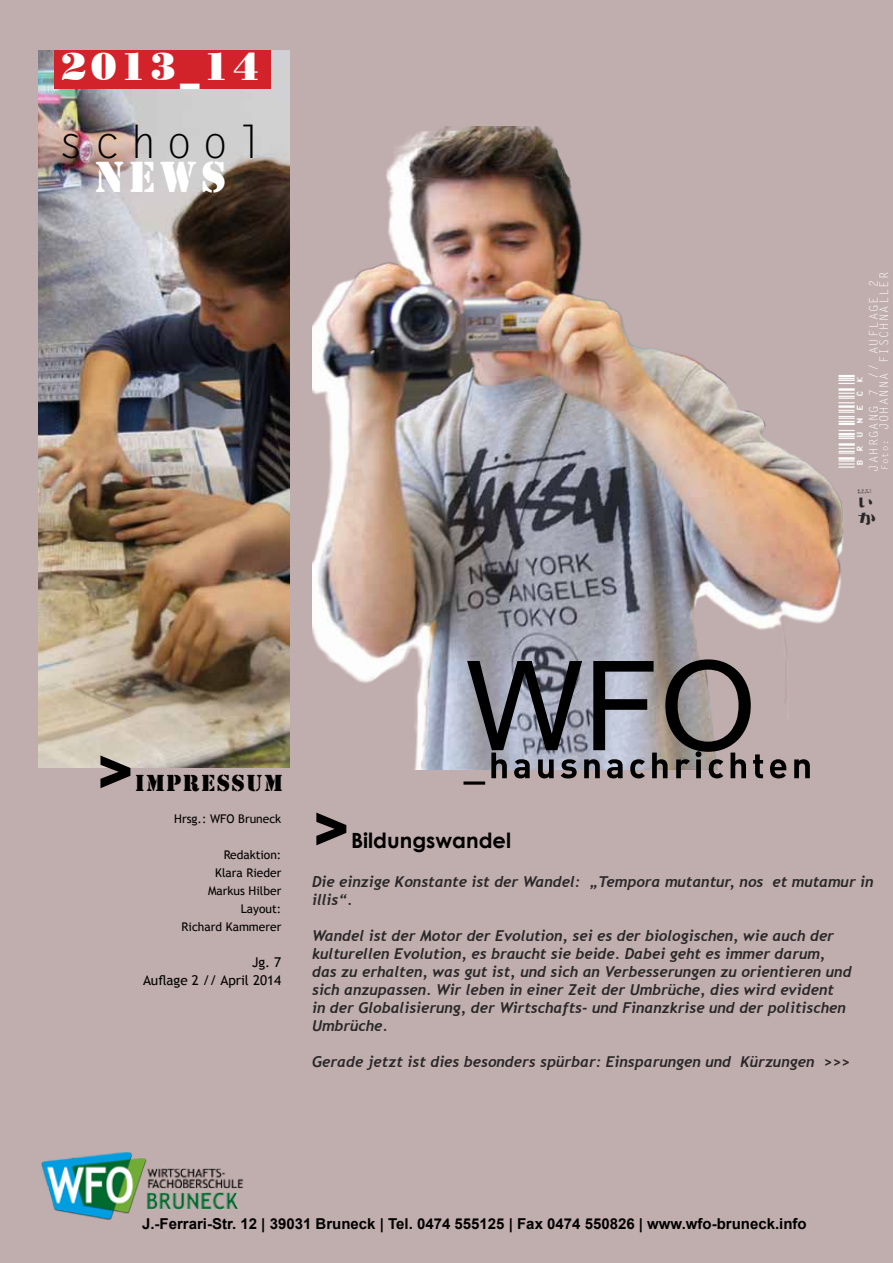
<style>
.page{position:relative;width:893px;height:1263px;background:#c0adad}
.page>*{position:absolute;margin:0;border:0;box-sizing:border-box;transform-origin:0 0}
.t1{font:135px "Shruti";color:#000}
.t2{font:italic 900 54px "Arial";color:#000}
.t3{font:45px "Letter Gothic Std";letter-spacing:.2em;color:#000}
.t4{font:45px "Stencil";color:#fff}
.t5{font:45px "Bento Box Ichi";color:#292829}
.t6{font:39px "Poster Bodoni BT";letter-spacing:.1em;color:#fff}
.t7{font:27px "CODE3 XD";letter-spacing:.1em;color:#fff}
.t8{font:24px "Stencil";letter-spacing:.06em;color:#000}
.t9{font:700 21px "Century Gothic";color:#000}
.t10{font:italic 700 15px/18px "Trebuchet";color:#292829}
.t11{font:700 15px "Arial";color:#000}
.t12{font:13.5px/18px "Trebuchet MS";color:#000;text-align:right}
.t13{font:12px/18px "Trebuchet MS";color:#000;text-align:right}
.t14{font:12px/10.4px "Letter Gothic Std";letter-spacing:.1em;color:#fff}
.s1{font-size:9px}
</style>
<div class="page">
<img style="left:38px;top:51px;width:252px;height:717px">
<img style="left:312px;top:127px;width:532px;height:642px">
<svg style="left:463px;top:751px;width:347px;height:34px"></svg>
<img style="left:41px;top:1151px;width:203px;height:69px">
<div style="left:55px;top:50px;width:216px;height:38px;background:#d2232a"></div>
<h3 class="t6" style="left:61px;top:43px;width:200px">2013_14</h3>
<h3 class="t3" style="left:58px;top:116px;width:209px">school</h3>
<h3 class="t4" style="left:94px;top:151px;width:134px">NEWS</h3>
<p class="t14" style="left:869px;top:472px;width:201px;rotate:-90deg">JAHRGANG 7 // AUFLAGE 2<br><span class="s1">Foto:</span> JOHANNA FISCHNALLER</p>
<h3 class="t7" style="left:838px;top:468px;width:95px;rotate:-90deg">Bruneck</h3>
<h3 class="t5" style="left:858px;top:483px;width:20px">n</h3>
<h2 class="t2" style="left:96px;top:738px;width:37px">&gt;</h2>
<h3 class="t8" style="left:135px;top:769px;width:149px">IMPRESSUM</h3>
<p class="t13" style="left:174px;top:810px;width:109px">Hrsg.: WFO Bruneck</p>
<p class="t13" style="left:182px;top:846px;width:101px">Redaktion:<br>Klara Rieder<br>Markus Hilber<br>Layout:<br>Richard Kammerer</p>
<p class="t12" style="left:143px;top:954px;width:140px">Jg. 7<br>Auflage 2 // April 2014</p>
<h1 class="t1" style="left:466px;top:625px;width:292px">WFO</h1>
<h2 class="t2" style="left:312px;top:795px;width:37px">&gt;</h2>
<h3 class="t9" style="left:351px;top:824px;width:162px">Bildungswandel</h3>
<p class="t10" style="left:312px;top:873px;width:563px">Die einzige Konstante ist der Wandel: „Tempora mutantur, nos et mutamur in illis“.</p>
<p class="t10" style="left:312px;top:927px;width:541px">Wandel ist der Motor der Evolution, sei es der biologischen, wie auch der kulturellen Evolution, es braucht sie beide. Dabei geht es immer darum, das zu erhalten, was gut ist, und sich an Verbesserungen zu orientieren und sich anzupassen. Wir leben in einer Zeit der Umbrüche, dies wird evident<br>in der Globalisierung, der Wirtschafts- und Finanzkrise und der politischen Umbrüche.</p>
<p class="t10" style="left:312px;top:1053px;width:539px">Gerade jetzt ist dies besonders spürbar: Einsparungen und Kürzungen &gt;&gt;&gt;</p>
<p class="t11" style="left:142px;top:1213px;width:666px">J.-Ferrari-Str. 12 | 39031 Bruneck | Tel. 0474 555125 | Fax 0474 550826 | www.wfo-bruneck.info</p>
</div>
